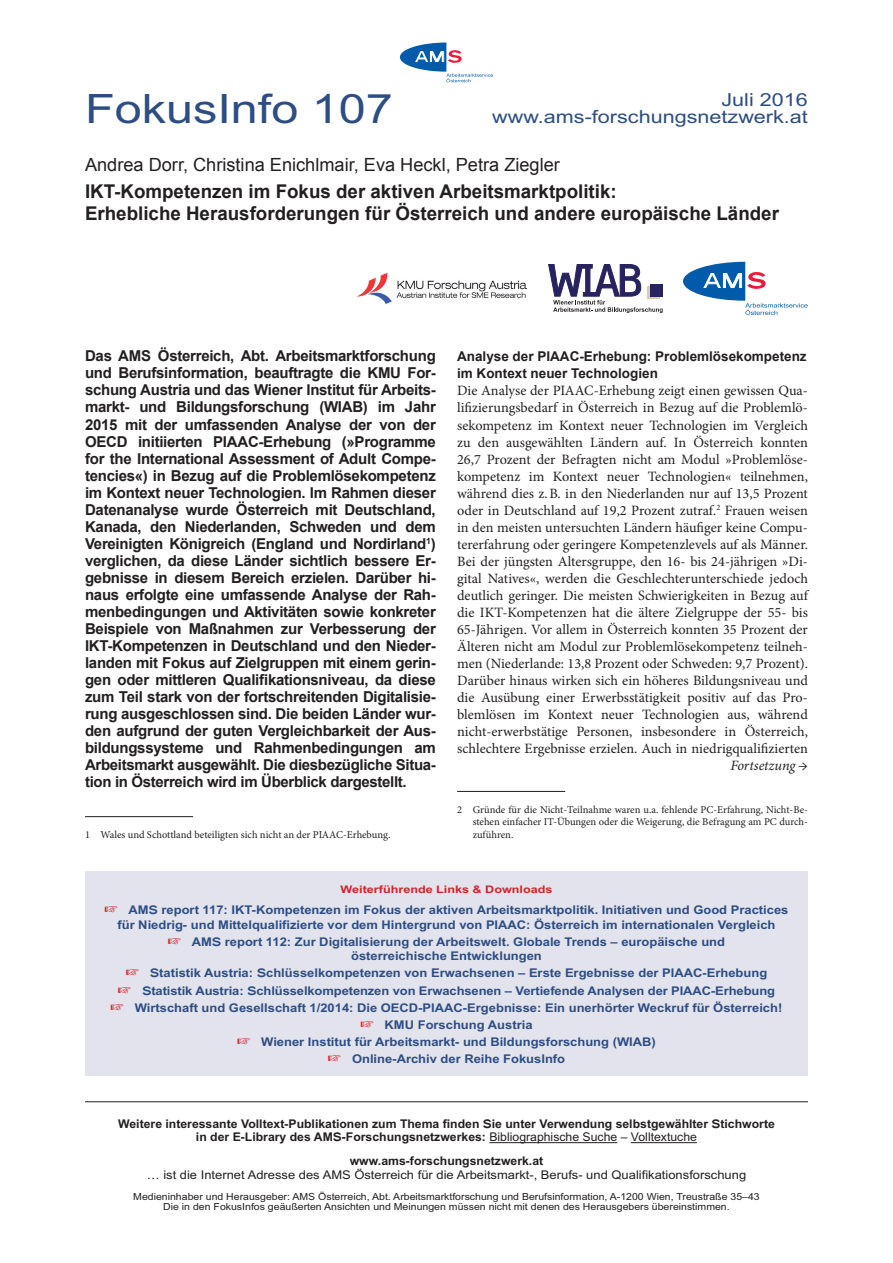
<style>
.page{position:relative;width:893px;height:1263px;background:#fff}
.page>*{position:absolute;margin:0;border:0;box-sizing:border-box;transform-origin:0 0}
.FI_Head_Nummer{font:40.5px "AMS";color:#2d4d83}
.FI_Titel{font:700 18.9px/22.8px "Arial";color:#231f20}
.FI_AutorIn{font:18.15px "Arial";color:#231f20}
.FI_Head_Monat{font:18px "AMS";color:#2d4d83}
.FI_Text_Vorspann{font:700 15px/17px "Arial";letter-spacing:-.02em;color:#231f20;text-align:justify}
.FI_Text{font:14.25px/17px "Minion Pro";color:#231f20;text-align:justify}
.FI_Text-2{font:italic 14.25px "Minion Pro";letter-spacing:-.005em;color:#231f20}
.FI_ZwiTi{font:700 13.5px/17px "Arial";color:#231f20}
.FI_Links{font:700 12px/14.4px "AMS";color:#2d4d83;text-align:center;scale:.9 1}
.FI_Info_unten_fett{font:700 12px/13.5px "AMS";color:#231f20;text-align:center;scale:.85 1}
.FI_Info_unten{font:12px "AMS";color:#231f20;scale:.9 1}
.FI_Fußnote{font:10.5px/12.6px "Minion Pro";color:#231f20;text-align:justify}
.FI_Links_Titel{font:700 10.5px "AMS";color:#d1232a}
.FI_Impressum{font:9.75px/10.5px "AMS";color:#231f20;text-align:center;scale:.9 1}
.s1{color:#d1232a}
.s2{font-weight:400}
</style>
<div class="page">
<hr style="left:85px;top:816px;width:108px;height:1px;background:#231f20">
<hr style="left:457px;top:791px;width:108px;height:1px;background:#231f20">
<hr style="left:489px;top:1142px;width:128px;height:1px;background:#231f20">
<hr style="left:631px;top:1142px;width:66px;height:1px;background:#231f20">
<div style="left:85px;top:872px;width:723px;height:204px;background:#e2e3ec"></div>
<hr style="left:85px;top:1101px;width:723px;height:1px;background:#231f20">
<svg style="left:400px;top:43px;width:93px;height:39px"></svg>
<hr style="left:414px;top:62px;width:30px;height:1px;background:#015aaa">
<hr style="left:415px;top:50px;width:30px;height:1px;background:#015aaa">
<svg style="left:683px;top:262px;width:125px;height:53px"></svg>
<hr style="left:702px;top:288px;width:41px;height:1px;background:#015aaa">
<hr style="left:703px;top:272px;width:40px;height:1px;background:#015aaa">
<svg style="left:548px;top:264px;width:115px;height:49px"></svg>
<img style="left:356px;top:273px;width:170px;height:31px">
<p class="FI_Head_Nummer" style="left:85px;top:87px;width:309px">FokusInfo 107</p>
<p class="FI_Head_Monat" style="left:721px;top:90px;width:88px">Juli 2016</p>
<p class="FI_Head_Monat" style="left:492px;top:107px;width:317px">www.ams-forschungsnetzwerk.at</p>
<p class="FI_AutorIn" style="left:85px;top:152px;width:476px">Andrea Dorr, Christina Enichlmair, Eva Heckl, Petra Ziegler</p>
<p class="FI_Titel" style="left:85px;top:180px;width:695px">IKT-Kompetenzen im Fokus der aktiven Arbeitsmarktpolitik:<br>Erhebliche Herausforderungen für Österreich und andere europäische Länder</p>
<p class="FI_Text_Vorspann" style="left:85px;top:348px;width:352px">Das AMS Österreich, Abt. Arbeitsmarktforschung und Berufsinformation, beauftragte die KMU For&shy;schung Austria und das Wiener Institut für Arbeits&shy;markt- und Bildungsforschung (WIAB) im Jahr 2015 mit der umfassenden Analyse der von der OECD initiierten PIAAC-Erhebung (»Programme for the International Assessment of Adult Compe&shy;tencies«) in Bezug auf die Problemlösekompetenz im Kontext neuer Technologien. Im Rahmen dieser Datenanalyse wurde Österreich mit Deutschland, Kanada, den Niederlanden, Schweden und dem Vereinigten Königreich (England und Nordirland<sup>1</sup>) verglichen, da diese Länder sichtlich bessere Er&shy;gebnisse in diesem Bereich erzielen. Darüber hi&shy;naus erfolgte eine umfassende Analyse der Rah&shy;menbedingungen und Aktivitäten sowie konkreter Beispiele von Maßnahmen zur Verbesserung der IKT-Kompetenzen in Deutschland und den Nieder&shy;landen mit Fokus auf Zielgruppen mit einem gerin&shy;gen oder mittleren Qualifikationsniveau, da diese zum Teil stark von der fortschreitenden Digitalisie&shy;rung ausgeschlossen sind. Die beiden Länder wur&shy;den aufgrund der guten Vergleichbarkeit der Aus&shy;bildungssysteme und Rahmenbedingungen am Arbeitsmarkt ausgewählt. Die diesbezügliche Situa&shy;tion in Österreich wird im Überblick dargestellt.</p>
<p class="FI_Fußnote" style="left:85px;top:828px;width:307px">1 Wales und Schottland beteiligten sich nicht an der PIAAC-Erhebung.</p>
<p class="FI_ZwiTi" style="left:457px;top:349px;width:351px">Analyse der PIAAC-Erhebung: Problemlösekompetenz im Kontext neuer Technologien</p>
<p class="FI_Text" style="left:457px;top:382px;width:352px">Die Analyse der PIAAC-Erhebung zeigt einen gewissen Qua&shy;lifizierungsbedarf in Österreich in Bezug auf die Problemlö&shy;sekompetenz im Kontext neuer Technologien im Vergleich zu den ausgewählten Ländern auf. In Österreich konnten 26,7 Prozent der Befragten nicht am Modul »Problemlöse&shy;kompetenz im Kontext neuer Technologien« teilnehmen, während dies z.B. in den Niederlanden nur auf 13,5 Prozent oder in Deutschland auf 19,2 Prozent zutraf.<sup>2</sup> Frauen weisen in den meisten untersuchten Ländern häufiger keine Compu&shy;tererfahrung oder geringere Kompetenzlevels auf als Männer.<br>Bei der jüngsten Altersgruppe, den 16- bis 24-jährigen »Di&shy;gital Natives«, werden die Geschlechterunterschiede jedoch deutlich geringer. Die meisten Schwierigkeiten in Bezug auf die IKT-Kompetenzen hat die ältere Zielgruppe der 55- bis 65-Jährigen. Vor allem in Österreich konnten 35 Prozent der Älteren nicht am Modul zur Problemlösekompetenz teilneh&shy;men (Niederlande: 13,8 Prozent oder Schweden: 9,7 Prozent).<br>Darüber hinaus wirken sich ein höheres Bildungsniveau und die Ausübung einer Erwerbsstätigkeit positiv auf das Pro&shy;blemlösen im Kontext neuer Technologien aus, während nicht-erwerbstätige Personen, insbesondere in Österreich, schlechtere Ergebnisse erzielen. Auch in niedrigqualifizierten</p>
<p class="FI_Text-2" style="left:730px;top:755px;width:79px">Fortsetzung →</p>
<p class="FI_Fußnote" style="left:473px;top:803px;width:337px;text-indent:-16px">2 Gründe für die Nicht-Teilnahme waren u.a. fehlende PC-Erfahrung, Nicht-Be&shy;stehen einfacher IT-Übungen oder die Weigerung, die Befragung am PC durch&shy;zuführen.</p>
<p class="FI_Links_Titel" style="left:341px;top:883px;width:213px">Weiterführende Links &amp; Downloads</p>
<p class="FI_Links" style="left:105px;top:903px;width:761px"><span class="s1">☞</span> AMS report 117: IKT-Kompetenzen im Fokus der aktiven Arbeitsmarktpolitik. Initiativen und Good Practices für Niedrig- und Mittelqualifizierte vor dem Hintergrund von PIAAC: Österreich im internationalen Vergleich</p>
<p class="FI_Links" style="left:168px;top:934px;width:621px"><span class="s1">☞</span> AMS report 112: Zur Digitalisierung der Arbeitswelt. Globale Trends – europäische und österreichische Entwicklungen</p>
<p class="FI_Links" style="left:126px;top:966px;width:714px"><span class="s1">☞</span> Statistik Austria: Schlüsselkompetenzen von Erwachsenen – Erste Ergebnisse der PIAAC-Erhebung</p>
<p class="FI_Links" style="left:118px;top:983px;width:732px"><span class="s1">☞</span> Statistik Austria: Schlüsselkompetenzen von Erwachsenen – Vertiefende Analysen der PIAAC-Erhebung</p>
<p class="FI_Links" style="left:111px;top:1000px;width:748px"><span class="s1">☞</span> Wirtschaft und Gesellschaft 1/2014: Die OECD-PIAAC-Ergebnisse: Ein unerhörter Weckruf für Österreich!</p>
<p class="FI_Links" style="left:360px;top:1017px;width:193px"><span class="s1">☞</span> KMU Forschung Austria</p>
<p class="FI_Links" style="left:237px;top:1034px;width:467px"><span class="s1">☞</span> Wiener Institut für Arbeitsmarkt- und Bildungsforschung (WIAB)</p>
<p class="FI_Links" style="left:328px;top:1051px;width:265px"><span class="s1">☞</span> Online-Archiv der Reihe FokusInfo</p>
<p class="FI_Info_unten_fett" style="left:118px;top:1117px;width:774px">Weitere interessante Volltext-Publikationen zum Thema finden Sie unter Verwendung selbstgewählter Stichworte in der E-Library des AMS-Forschungsnetzwerkes: <span class="s2">Bibliographische Suche – Volltextuche</span></p>
<p class="FI_Info_unten_fett" style="left:350px;top:1154px;width:229px">www.ams-forschungsnetzwerk.at</p>
<p class="FI_Info_unten" style="left:147px;top:1168px;width:667px">… ist die Internet Adresse des AMS Österreich für die Arbeitsmarkt-, Berufs- und Qualifikationsforschung</p>
<p class="FI_Impressum" style="left:133px;top:1191px;width:698px">Medieninhaber und Herausgeber: AMS Österreich, Abt. Arbeitsmarktforschung und Berufsinformation, A-1200 Wien, Treustraße 35–43<br>Die in den FokusInfos geäußerten Ansichten und Meinungen müssen nicht mit denen des Herausgebers übereinstimmen.</p>
</div>
